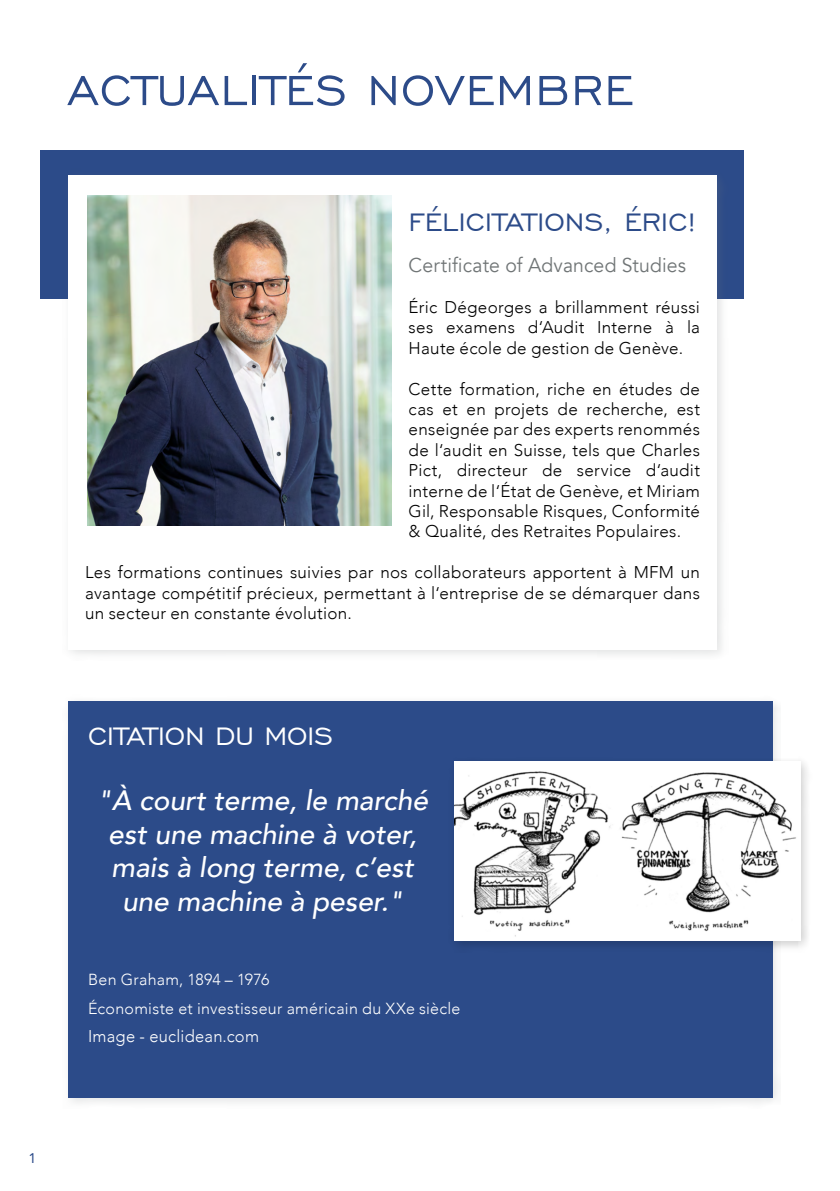
<style>
.page{position:relative;width:840px;height:1191px;background:#fff}
.page>*{position:absolute;margin:0;border:0;box-sizing:border-box;transform-origin:0 0}
.t1{font:54px "Engravers Gothic BT";letter-spacing:.02em;color:#2c4b89}
.t2{font:32px "Engravers Gothic BT";color:#2c4b89}
.t3{font:32px "Engravers Gothic BT";letter-spacing:-.01em;color:#fff}
.t4{font:italic 500 28px/33.6px "Avenir";color:#fff;text-align:center}
.t5{font:20px "Avenir";letter-spacing:.005em;color:#707576}
.t6{font:300 17px/20.4px "Avenir";letter-spacing:.015em;color:#000;text-align:justify}
.t7{font:300 17px "Avenir";letter-spacing:.015em;color:#fff}
.t8{font:300 16px/28.4px "Avenir";letter-spacing:.02em;color:#fff}
.t9{font:14px "Avenir";color:#2c4b89}
</style>
<div class="page">
<div style="left:40px;top:150px;width:703px;height:148px;background:#2c4b89"></div>
<div style="left:62px;top:168px;width:666px;height:493px;background:#707576;opacity:.2"></div>
<div style="left:68px;top:175px;width:648px;height:474px;background:#fff"></div>
<img style="left:87px;top:195px;width:304px;height:330px">
<div style="left:62px;top:694px;width:721px;height:415px;background:#707576;opacity:.2"></div>
<div style="left:68px;top:700px;width:703px;height:397px;background:#2c4b89"></div>
<div style="left:448px;top:755px;width:363px;height:197px;background:#000;opacity:.2"></div>
<img style="left:454px;top:762px;width:345px;height:179px">
<h1 class="t1" style="left:67px;top:60px;width:567px">ACTUALITÉS NOVEMBRE</h1>
<h2 class="t2" style="left:408px;top:205px;width:290px">FÉLICITATIONS, ÉRIC!</h2>
<p class="t5" style="left:408px;top:253px;width:279px">Certificate of Advanced Studies</p>
<p class="t6" style="left:408px;top:297px;width:293px">Éric Dégeorges a brillamment réussi ses examens d‘Audit Interne à la Haute école de gestion de Genève.</p>
<p class="t6" style="left:408px;top:378px;width:293px">Cette formation, riche en études de cas et en projets de recherche, est enseignée par des experts renommés de l‘audit en Suisse, tels que Charles Pict, directeur de service d‘audit interne de l‘État de Genève, et Miriam Gil, Responsable Risques, Conformité &amp; Qualité, des Retraites Populaires.</p>
<p class="t6" style="left:85px;top:562px;width:616px">Les formations continues suivies par nos collaborateurs apportent à MFM un avantage compétitif précieux, permettant à l‘entreprise de se démarquer dans un secteur en constante évolution.</p>
<p class="t9" style="left:28px;top:1146px;width:9px">1</p>
<h2 class="t3" style="left:88px;top:718px;width:247px">CITATION DU MOIS</h2>
<h3 class="t4" style="left:97px;top:784px;width:332px">"À court terme, le marché est une machine à voter, mais à long terme, c’est une machine à peser."</h3>
<p class="t8" style="left:88px;top:965px;width:374px">Ben Graham, 1894 – 1976<br>Économiste et investisseur américain du XXe siècle</p>
<p class="t7" style="left:88px;top:1026px;width:172px">Image - euclidean.com</p>
</div>
